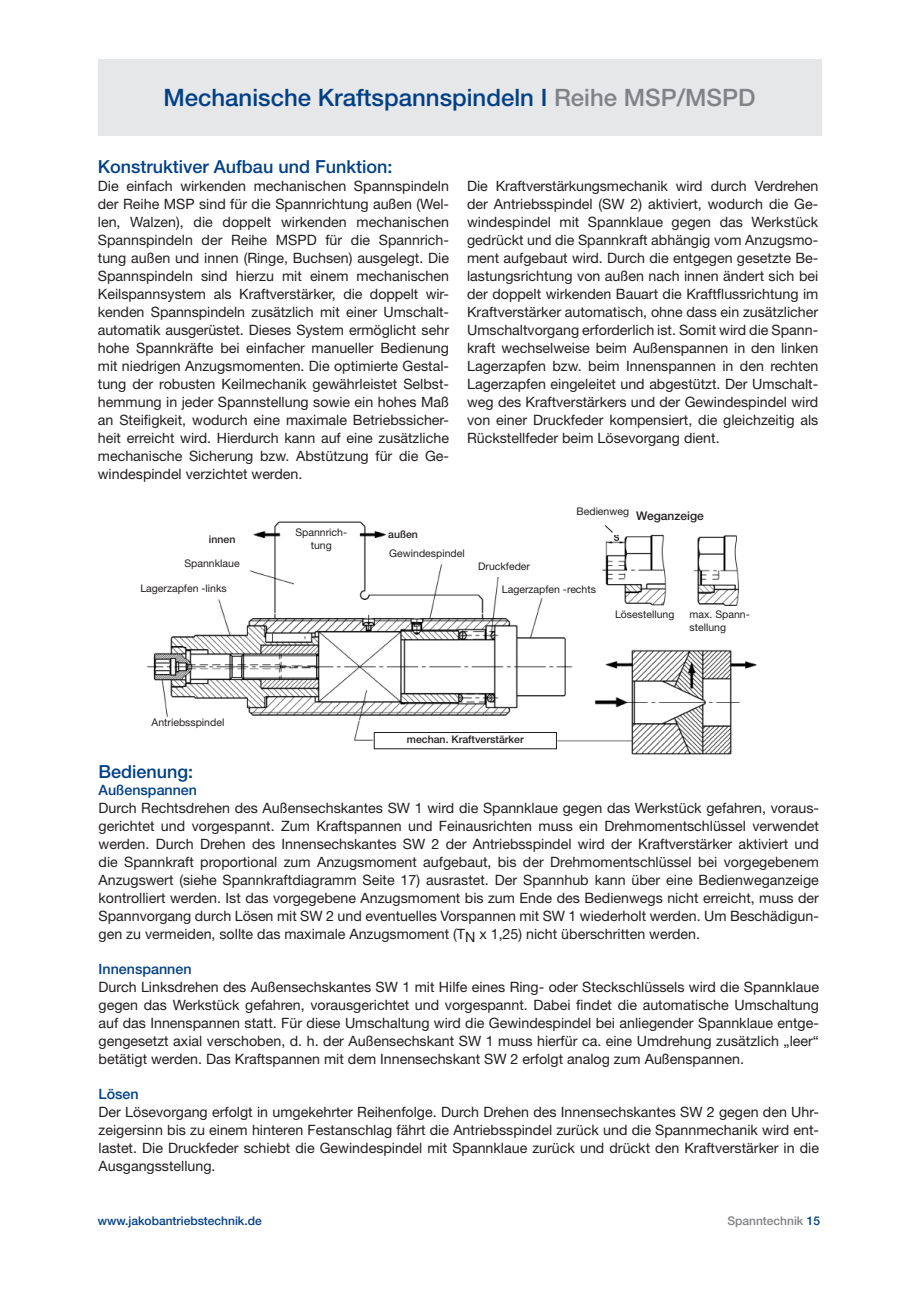
<style>
.page{position:relative;width:919px;height:1289px;background:#fff}
.page>*{position:absolute;margin:0;border:0;box-sizing:border-box;transform-origin:0 0}
.t1{font:500 24px "Helvetica Neue LT Pro";color:#014086}
.t2{font:500 18px "Helvetica Neue LT Pro";color:#014086}
.t3{font:14.25px/18px "Helvetica Neue LT Pro";color:#231f20;text-align:justify}
.t4{font:500 14.25px "Helvetica Neue LT Pro";color:#014086}
.t5{font:500 12px "Helvetica Neue LT Pro";color:#014086}
.t6{font:500 12px "Helvetica Neue LT Pro";color:#808285}
.t7{font:500 12px "Helvetica Neue LT Pro";color:#231f20}
.t8{font:10.5px/12.6px "Helvetica Neue LT Pro";color:#231f20}
.t9{font:500 10.5px "Helvetica Neue LT Pro";color:#231f20}
.s1{color:#808285}
.s2{color:#014086}
</style>
<div class="page">
<img style="left:147px;top:521px;width:610px;height:234px">
<div style="left:98px;top:60px;width:723px;height:76px;background:#e6e7e9"></div>
<div style="left:184px;top:560px;width:64px;height:13px;background:#fff"></div>
<div style="left:140px;top:585px;width:110px;height:13px;background:#fff"></div>
<div style="left:151px;top:718px;width:74px;height:11px;background:#fff"></div>
<div style="left:389px;top:549px;width:96px;height:14px;background:#fff"></div>
<div style="left:290px;top:528px;width:62px;height:27px;background:#fff"></div>
<div style="left:478px;top:563px;width:99px;height:13px;background:#fff"></div>
<div style="left:502px;top:585px;width:102px;height:13px;background:#fff"></div>
<div style="left:576px;top:507px;width:56px;height:27px;background:#fff"></div>
<div style="left:615px;top:610px;width:60px;height:26px;background:#fff"></div>
<div style="left:689px;top:610px;width:67px;height:26px;background:#fff"></div>
<div style="left:388px;top:530px;width:43px;height:14px;background:#fff"></div>
<div style="left:209px;top:535px;width:42px;height:9px;background:#fff"></div>
<div style="left:636px;top:512px;width:89px;height:13px;background:#fff"></div>
<div style="left:374px;top:732px;width:182px;height:16px;background:#fff"></div>
<div style="left:374px;top:732px;width:182px;height:17px;border:1px solid #231f20"></div>
<svg style="left:604px;top:525px;width:9px;height:8px"></svg>
<h1 class="t1" style="left:163px;top:83px;width:593px">Mechanische Kraftspannspindeln I <span class="s1">Reihe MSP/MSPD</span></h1>
<p class="t2" style="left:98px;top:156px;width:296px">Konstruktiver Aufbau und Funktion:</p>
<p class="t3" style="left:98px;top:177px;width:353px">Die einfach wirkenden mechanischen Spannspindeln der Reihe MSP sind für die Spannrichtung außen (Wel&shy;len, Walzen), die doppelt wirkenden mechanischen Spannspindeln der Reihe MSPD für die Spannrich&shy;tung außen und innen (Ringe, Buchsen) ausgelegt. Die Spannspindeln sind hierzu mit einem mechanischen Keilspannsystem als Kraftverstärker, die doppelt wir&shy;kenden Spannspindeln zusätzlich mit einer Umschalt&shy;automatik ausgerüstet. Dieses System ermöglicht sehr hohe Spannkräfte bei einfacher manueller Bedienung mit niedrigen Anzugsmomenten. Die optimierte Gestal&shy;tung der robusten Keilmechanik gewährleistet Selbst&shy;hemmung in jeder Spannstellung sowie ein hohes Maß an Steifigkeit, wodurch eine maximale Betriebssicher&shy;heit erreicht wird. Hierdurch kann auf eine zusätzliche mechanische Sicherung bzw. Abstützung für die Ge&shy;windespindel verzichtet werden.</p>
<p class="t3" style="left:467px;top:177px;width:353px">Die Kraftverstärkungsmechanik wird durch Verdrehen der Antriebsspindel (SW 2) aktiviert, wodurch die Ge&shy;windespindel mit Spannklaue gegen das Werkstück gedrückt und die Spannkraft abhängig vom Anzugsmo&shy;ment aufgebaut wird. Durch die entgegen gesetzte Be&shy;lastungsrichtung von außen nach innen ändert sich bei der doppelt wirkenden Bauart die Kraftflussrichtung im Kraftverstärker automatisch, ohne dass ein zusätzlicher Umschaltvorgang erforderlich ist. Somit wird die Spann&shy;kraft wechselweise beim Außenspannen in den linken Lagerzapfen bzw. beim Innenspannen in den rechten Lagerzapfen eingeleitet und abgestützt. Der Umschalt&shy;weg des Kraftverstärkers und der Gewindespindel wird von einer Druckfeder kompensiert, die gleichzeitig als Rückstellfeder beim Lösevorgang dient.</p>
<p class="t9" style="left:209px;top:533px;width:28px">innen</p>
<p class="t8" style="left:184px;top:557px;width:57px">Spannklaue</p>
<p class="t8" style="left:140px;top:582px;width:88px">Lagerzapfen -links</p>
<p class="t8" style="left:151px;top:715px;width:74px">Antriebsspindel</p>
<p class="t8" style="left:295px;top:526px;width:53px;text-align:center">Spannrich&shy;tung</p>
<p class="t9" style="left:388px;top:528px;width:31px">außen</p>
<p class="t8" style="left:389px;top:546px;width:77px">Gewindespindel</p>
<p class="t8" style="left:576px;top:504px;width:54px">Bedienweg</p>
<p class="t7" style="left:636px;top:509px;width:69px">Weganzeige</p>
<p class="t8" style="left:502px;top:555px;width:96px;line-height:22.4px;text-indent:-24px">Druckfeder<br>Lagerzapfen -rechts</p>
<p class="t8" style="left:615px;top:608px;width:61px">Lösestellung</p>
<p class="t8" style="left:689px;top:608px;width:62px">max. Spann&shy;stellung</p>
<p class="t9" style="left:407px;top:733px;width:118px">mechan. Kraftverstärker</p>
<p class="t2" style="left:99px;top:760px;width:96px">Bedienung:</p>
<p class="t4" style="left:99px;top:781px;width:100px">Außenspannen</p>
<p class="t3" style="left:99px;top:798px;width:722px">Durch Rechtsdrehen des Außensechskantes SW 1 wird die Spannklaue gegen das Werkstück gefahren, voraus&shy;gerichtet und vorgespannt. Zum Kraftspannen und Feinausrichten muss ein Drehmomentschlüssel verwendet werden. Durch Drehen des Innensechskantes SW 2 der Antriebsspindel wird der Kraftverstärker aktiviert und die Spannkraft proportional zum Anzugsmoment aufgebaut, bis der Drehmomentschlüssel bei vorgegebenem Anzugswert (siehe Spannkraftdiagramm Seite 17) ausrastet. Der Spannhub kann über eine Bedienweganzeige kontrolliert werden. Ist das vorgegebene Anzugsmoment bis zum Ende des Bedienwegs nicht erreicht, muss der Spannvorgang durch Lösen mit SW 2 und eventuelles Vorspannen mit SW 1 wiederholt werden. Um Beschädigun&shy;gen zu vermeiden, sollte das maximale Anzugsmoment (TN x 1,25) nicht überschritten werden.</p>
<p class="t4" style="left:99px;top:960px;width:94px">Innenspannen</p>
<p class="t3" style="left:99px;top:977px;width:722px">Durch Linksdrehen des Außensechskantes SW 1 mit Hilfe eines Ring- oder Steckschlüssels wird die Spannklaue gegen das Werkstück gefahren, vorausgerichtet und vorgespannt. Dabei findet die automatische Umschaltung auf das Innenspannen statt. Für diese Umschaltung wird die Gewindespindel bei anliegender Spannklaue entge&shy;gengesetzt axial verschoben, d. h. der Außensechskant SW 1 muss hierfür ca. eine Umdrehung zusätzlich „leer“ betätigt werden. Das Kraftspannen mit dem Innensechskant SW 2 erfolgt analog zum Außenspannen.</p>
<p class="t4" style="left:99px;top:1085px;width:42px">Lösen</p>
<p class="t3" style="left:99px;top:1102px;width:722px">Der Lösevorgang erfolgt in umgekehrter Reihenfolge. Durch Drehen des Innensechskantes SW 2 gegen den Uhr&shy;zeigersinn bis zu einem hinteren Festanschlag fährt die Antriebsspindel zurück und die Spannmechanik wird ent&shy;lastet. Die Druckfeder schiebt die Gewindespindel mit Spannklaue zurück und drückt den Kraftverstärker in die Ausgangsstellung.</p>
<p class="t5" style="left:98px;top:1213px;width:165px">www.jakobantriebstechnik.de</p>
<p class="t6" style="left:727px;top:1213px;width:94px">Spanntechnik <span class="s2">15</span></p>
</div>
